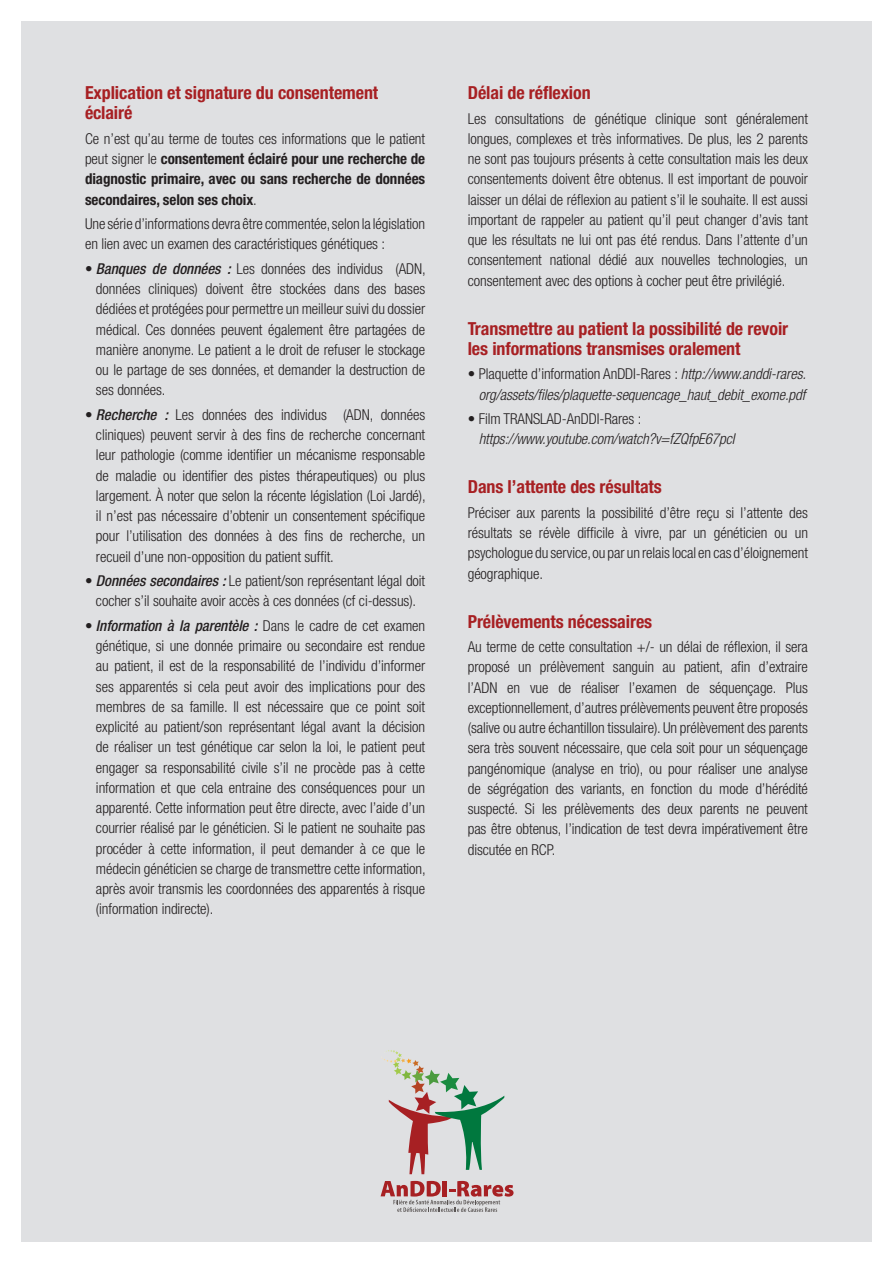
<style>
.page{position:relative;width:893px;height:1263px;background:#fff}
.page>*{position:absolute;margin:0;border:0;box-sizing:border-box;transform-origin:0 0}
.t1{font:700 condensed 18px/20.2px "Helvetica Neue LT";letter-spacing:-.005em;color:#a72023}
.t2{font:300 condensed 15px/20.2px "Helvetica Neue LT";letter-spacing:-.005em;color:#231f20;text-align:justify}
.t3{font:700 condensed 15px/20.2px "Helvetica Neue LT";letter-spacing:-.005em;color:#231f20;text-align:justify}
.t4{font:italic 300 condensed 15px/20.2px "Helvetica Neue LT";letter-spacing:-.005em;color:#231f20;text-align:right}
.s1{font-weight:300}
.s2{font-weight:500;font-style:italic}
.s3{font-style:normal}
</style>
<div class="page">
<div style="left:21px;top:21px;width:851px;height:1221px;background:#dfe0e2"></div>
<svg style="left:381px;top:1181px;width:133px;height:31px"></svg>
<svg style="left:382px;top:1050px;width:122px;height:124px"></svg>
<p class="t1" style="left:85px;top:82px;width:295px">Explication et signature du consentement éclairé</p>
<p class="t3" style="left:85px;top:128px;width:342px"><span class="s1">Ce n’est qu’au terme de toutes ces informations que le patient peut signer le</span> consentement éclairé pour une recherche de diagnostic primaire, avec ou sans recherche de données secondaires, selon ses choix<span class="s1">.</span></p>
<p class="t2" style="left:85px;top:214px;width:342px">Une série d’informations devra être commentée, selon la législation en lien avec un examen des caractéristiques génétiques :</p>
<p class="t2" style="left:96px;top:258px;width:331px;text-indent:-11px">• <span class="s2">Banques de données :</span> Les données des individus (ADN, données cliniques) doivent être stockées dans des bases dédiées et protégées pour permettre un meilleur suivi du dossier médical. Ces données peuvent également être partagées de manière anonyme. Le patient a le droit de refuser le stockage ou le partage de ses données, et demander la destruction de ses données.</p>
<p class="t2" style="left:96px;top:404px;width:331px;text-indent:-11px">• <span class="s2">Recherche :</span> Les données des individus (ADN, données cliniques) peuvent servir à des fins de recherche concernant leur pathologie (comme identifier un mécanisme responsable de maladie ou identifier des pistes thérapeutiques) ou plus largement. À noter que selon la récente législation (Loi Jardé), il n’est pas nécessaire d’obtenir un consentement spécifique pour l’utilisation des données à des fins de recherche, un recueil d’une non-opposition du patient suffit.</p>
<p class="t2" style="left:85px;top:571px;width:342px;text-align:center">• <span class="s2">Données secondaires :</span> Le patient/son représentant légal doit cocher s’il souhaite avoir accès à ces données (cf ci-dessus).</p>
<p class="t2" style="left:96px;top:615px;width:331px;text-indent:-11px">• <span class="s2">Information à la parentèle :</span> Dans le cadre de cet examen génétique, si une donnée primaire ou secondaire est rendue au patient, il est de la responsabilité de l’individu d’informer ses apparentés si cela peut avoir des implications pour des membres de sa famille. Il est nécessaire que ce point soit explicité au patient/son représentant légal avant la décision de réaliser un test génétique car selon la loi, le patient peut engager sa responsabilité civile s’il ne procède pas à cette information et que cela entraine des conséquences pour un apparenté. Cette information peut être directe, avec l’aide d’un courrier réalisé par le généticien. Si le patient ne souhaite pas procéder à cette information, il peut demander à ce que le médecin généticien se charge de transmettre cette information, après avoir transmis les coordonnées des apparentés à risque (information indirecte).</p>
<p class="t1" style="left:468px;top:82px;width:124px">Délai de réflexion</p>
<p class="t2" style="left:468px;top:108px;width:342px">Les consultations de génétique clinique sont généralement longues, complexes et très informatives. De plus, les 2 parents ne sont pas toujours présents à cette consultation mais les deux consentements doivent être obtenus. Il est important de pouvoir laisser un délai de réflexion au patient s’il le souhaite. Il est aussi important de rappeler au patient qu’il peut changer d’avis tant que les résultats ne lui ont pas été rendus. Dans l’attente d’un consentement national dédié aux nouvelles technologies, un consentement avec des options à cocher peut être privilégié.</p>
<p class="t1" style="left:468px;top:318px;width:322px">Transmettre au patient la possibilité de revoir les informations transmises oralement</p>
<p class="t4" style="left:468px;top:364px;width:340px"><span class="s3">• Plaquette d’information AnDDI-Rares :</span> http://www.anddi-rares. org/assets/files/plaquette-sequencage_haut_debit_exome.pdf</p>
<p class="t2" style="left:468px;top:409px;width:175px">• Film TRANSLAD-AnDDI-Rares :</p>
<p class="t4" style="left:479px;top:429px;width:257px">https://www.youtube.com/watch?v=fZQfpE67pcI</p>
<p class="t1" style="left:468px;top:477px;width:196px">Dans l’attente des résultats</p>
<p class="t2" style="left:468px;top:502px;width:342px">Préciser aux parents la possibilité d’être reçu si l’attente des résultats se révèle difficile à vivre, par un généticien ou un psychologue du service, ou par un relais local en cas d’éloignement géographique.</p>
<p class="t1" style="left:468px;top:611px;width:186px">Prélèvements nécessaires</p>
<p class="t2" style="left:468px;top:637px;width:342px">Au terme de cette consultation +/- un délai de réflexion, il sera proposé un prélèvement sanguin au patient, afin d’extraire l’ADN en vue de réaliser l’examen de séquençage. Plus exceptionnellement, d’autres prélèvements peuvent être proposés (salive ou autre échantillon tissulaire). Un prélèvement des parents sera très souvent nécessaire, que cela soit pour un séquençage pangénomique (analyse en trio), ou pour réaliser une analyse de ségrégation des variants, en fonction du mode d’hérédité suspecté. Si les prélèvements des deux parents ne peuvent pas être obtenus, l’indication de test devra impérativement être discutée en RCP.</p>
</div>
